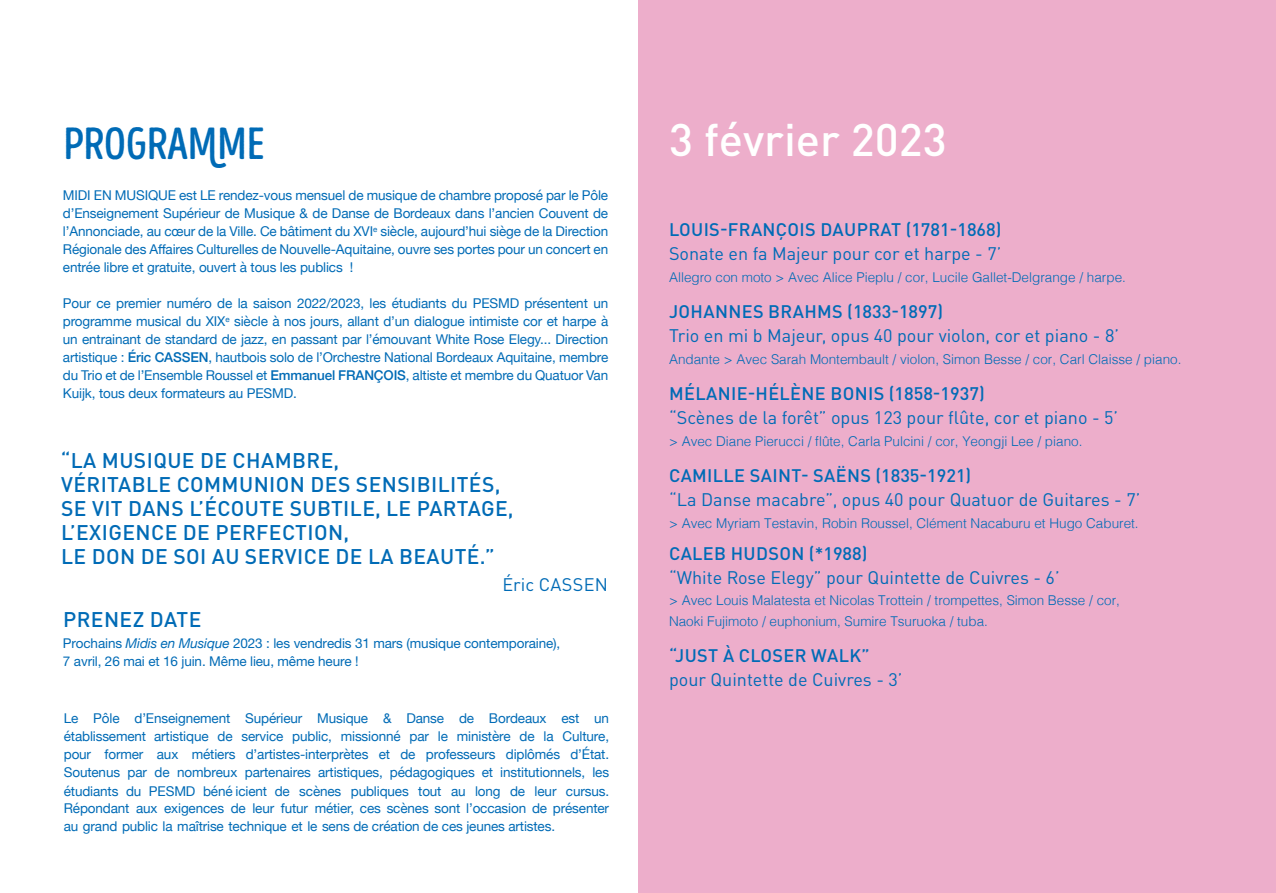
<style>
.page{position:relative;width:1276px;height:893px;background:#fff}
.page>*{position:absolute;margin:0;border:0;box-sizing:border-box;transform-origin:0 0}
.t1{font:500 45px "DIN Pro";color:#fff}
.t2{font:45px "Intro Head BUC Trial Base";color:#006bb6}
.t3{font:500 21px/24px "DIN Pro";letter-spacing:.02em;color:#006bb6}
.t4{font:18px "DIN Pro";color:#006bb6}
.t5{font:500 18px "DIN Pro";letter-spacing:.02em;color:#006bb6}
.t6{font:13.5px/18px "Helvetica Neue";letter-spacing:-.01em;color:#006bb6;text-align:justify}
.t7{font:300 13.5px "Helvetica";color:#006bb6}
.t8{font:13.5px/17.7px "Helvetica Neue";letter-spacing:-.01em;color:#006bb6}
.s1{font-weight:500}
.s2{font-style:italic}
</style>
<div class="page">
<div style="left:638px;top:0;width:638px;height:893px;background:#edaecb"></div>
<p class="t2" style="left:64px;top:118px;width:203px">ProGraMme</p>
<p class="t1" style="left:669px;top:103px;width:279px">3 février 2023</p>
<p class="t6" style="left:63px;top:187px;width:547px">MIDI EN MUSIQUE est LE rendez-vous mensuel de musique de chambre proposé par le Pôle d’Enseignement Supérieur de Musique &amp; de Danse de Bordeaux dans l’ancien Couvent de l’Annonciade, au cœur de la Ville. Ce bâtiment du XVI<sup>e</sup> siècle, aujourd’hui siège de la Direction Régionale des Affaires Culturelles de Nouvelle-Aquitaine, ouvre ses portes pour un concert en entrée libre et gratuite, ouvert à tous les publics !</p>
<p class="t6" style="left:63px;top:295px;width:547px">Pour ce premier numéro de la saison 2022/2023, les étudiants du PESMD présentent un programme musical du XIX<sup>e</sup> siècle à nos jours, allant d’un dialogue intimiste cor et harpe à un entrainant de standard de jazz, en passant par l’émouvant White Rose Elegy... Direction artistique : <span class="s1">Éric CASSEN</span>, hautbois solo de l’Orchestre National Bordeaux Aquitaine, membre du Trio et de l’Ensemble Roussel et <span class="s1">Emmanuel FRANÇOIS</span>, altiste et membre du Quatuor Van Kuijk, tous deux formateurs au PESMD.</p>
<p class="t3" style="left:61px;top:446px;width:280px">“LA MUSIQUE DE CHAMBRE,</p>
<p class="t3" style="left:61px;top:470px;width:441px">VÉRITABLE COMMUNION DES SENSIBILITÉS,</p>
<p class="t3" style="left:61px;top:494px;width:454px">SE VIT DANS L’ÉCOUTE SUBTILE, LE PARTAGE,<br>L’EXIGENCE DE PERFECTION,</p>
<p class="t3" style="left:61px;top:542px;width:435px">LE DON DE SOI AU SERVICE DE LA BEAUTÉ.”</p>
<p class="t4" style="left:502px;top:570px;width:107px">Éric CASSEN</p>
<p class="t3" style="left:63px;top:605px;width:140px">PRENEZ DATE</p>
<p class="t8" style="left:63px;top:634px;width:499px">Prochains <span class="s2">Midis en Musique</span> 2023 : les vendredis 31 mars (musique contemporaine),<br>7 avril, 26 mai et 16 juin. Même lieu, même heure !</p>
<p class="t6" style="left:64px;top:710px;width:547px">Le Pôle d’Enseignement Supérieur Musique &amp; Danse de Bordeaux est un établissement artistique de service public, missionné par le ministère de la Culture, pour former aux métiers d’artistes-interprètes et de professeurs diplômés d’État.<br>Soutenus par de nombreux partenaires artistiques, pédagogiques et institutionnels, les étudiants du PESMD béné icient de scènes publiques tout au long de leur cursus.<br>Répondant aux exigences de leur futur métier, ces scènes sont l’occasion de présenter au grand public la maîtrise technique et le sens de création de ces jeunes artistes.</p>
<p class="t5" style="left:669px;top:215px;width:334px">LOUIS-FRANÇOIS DAUPRAT (1781-1868)</p>
<p class="t4" style="left:669px;top:239px;width:334px">Sonate en fa Majeur pour cor et harpe - 7’</p>
<p class="t7" style="left:669px;top:265px;width:458px">Allegro con moto &gt; Avec Alice Pieplu / cor, Lucile Gallet-Delgrange / harpe.</p>
<p class="t5" style="left:669px;top:297px;width:275px">JOHANNES BRAHMS (1833-1897)</p>
<p class="t4" style="left:669px;top:321px;width:452px">Trio en mi b Majeur, opus 40 pour violon, cor et piano - 8’</p>
<p class="t7" style="left:669px;top:347px;width:514px">Andante &gt; Avec Sarah Montembault / violon, Simon Besse / cor, Carl Claisse / piano.</p>
<p class="t5" style="left:669px;top:379px;width:317px">MÉLANIE-HÉLÈNE BONIS (1858-1937)</p>
<p class="t4" style="left:669px;top:403px;width:451px">“Scènes de la forêt” opus 123 pour flûte, cor et piano - 5’</p>
<p class="t7" style="left:669px;top:429px;width:415px">&gt; Avec Diane Pierucci / flûte, Carla Pulcini / cor, Yeongji Lee / piano.</p>
<p class="t5" style="left:669px;top:461px;width:304px">CAMILLE SAINT- SAËNS (1835-1921)</p>
<p class="t4" style="left:669px;top:485px;width:473px">“La Danse macabre”, opus 40 pour Quatuor de Guitares - 7’</p>
<p class="t7" style="left:669px;top:511px;width:471px">&gt; Avec Myriam Testavin, Robin Roussel, Clément Nacaburu et Hugo Caburet.</p>
<p class="t5" style="left:669px;top:539px;width:200px">CALEB HUDSON (*1988)</p>
<p class="t4" style="left:669px;top:563px;width:392px">“White Rose Elegy” pour Quintette de Cuivres - 6’</p>
<p class="t7" style="left:669px;top:589px;width:452px">&gt; Avec Louis Malatesta et Nicolas Trottein / trompettes, Simon Besse / cor,</p>
<p class="t7" style="left:669px;top:609px;width:320px">Naoki Fujimoto / euphonium, Sumire Tsuruoka / tuba.</p>
<p class="t5" style="left:669px;top:641px;width:202px">“JUST À CLOSER WALK”</p>
<p class="t4" style="left:669px;top:666px;width:235px">pour Quintette de Cuivres - 3’</p>
</div>
